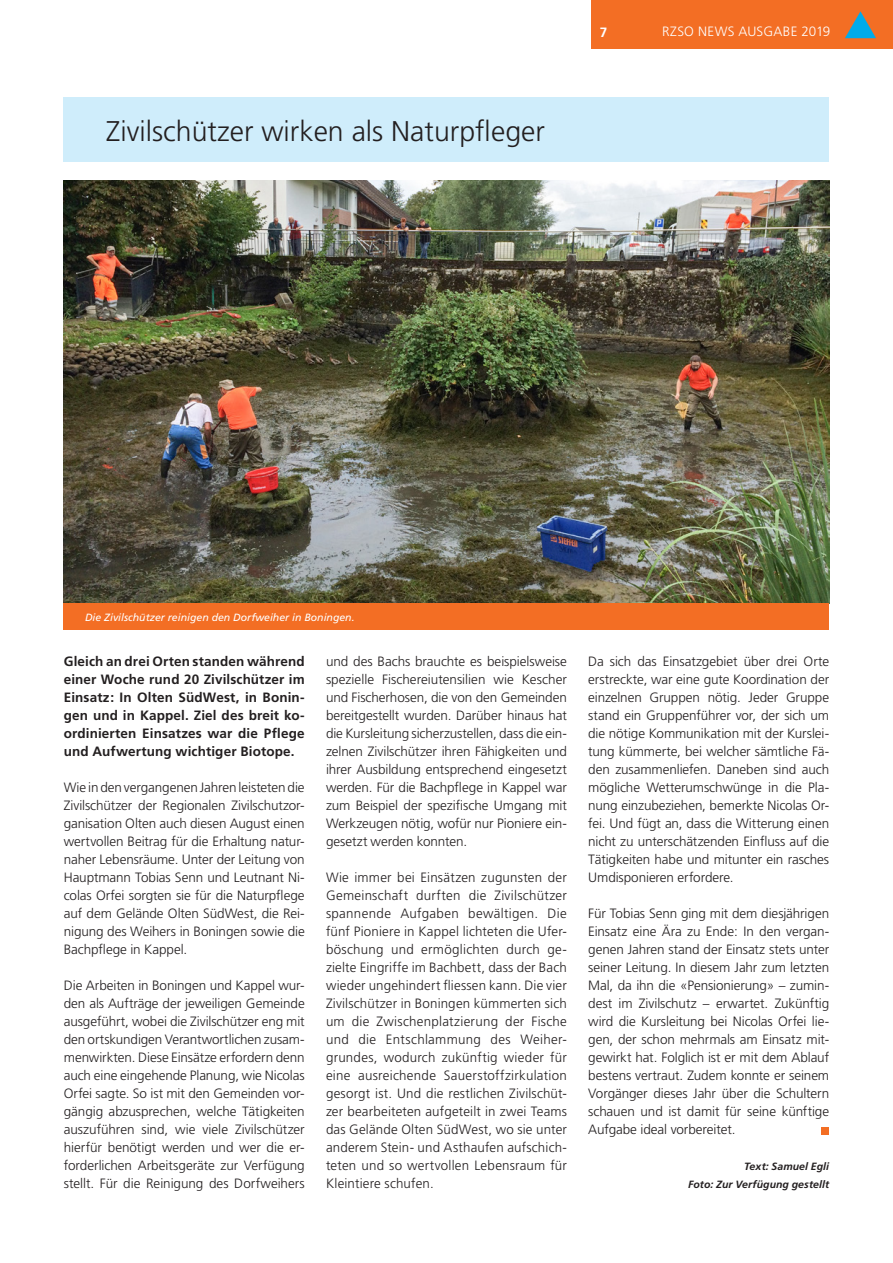
<style>
.page{position:relative;width:893px;height:1263px;background:#fff}
.page>*{position:absolute;margin:0;border:0;box-sizing:border-box;transform-origin:0 0}
.Titel{font:300 28.5px "Frutiger";color:#231f20}
.Grundtext{font:300 13.5px/18px "Frutiger";letter-spacing:-.005em;color:#231f20;text-align:justify}
.Lead{font:700 13.5px/18px "Frutiger";letter-spacing:.01em;color:#231f20;text-align:justify}
.t1{font:300 13.5px "Frutiger";letter-spacing:.02em;color:#fff}
.t2{font:700 13.5px "Frutiger";color:#fff}
.Bildlegende{font:italic 10.5px "Frutiger";color:#fff}
.Autor{font:italic 700 10.5px/18px "Frutiger LT Pro";letter-spacing:.01em;color:#231f20;text-align:right}
</style>
<div class="page">
<div style="left:591px;top:0;width:302px;height:49px;background:#f36e24"></div>
<svg style="left:845px;top:11px;width:31px;height:27px"></svg>
<div style="left:64px;top:98px;width:765px;height:64px;background:#cfedfb"></div>
<div style="left:822px;top:1127px;width:7px;height:7px;background:#f36e24"></div>
<img style="left:64px;top:180px;width:765px;height:423px">
<div style="left:64px;top:603px;width:765px;height:27px;background:#f36e24"></div>
<p class="Titel" style="left:106px;top:115px;width:440px">Zivilschützer wirken als Naturpfleger</p>
<p class="t2" style="left:600px;top:24px;width:9px">7</p>
<p class="t1" style="left:662px;top:24px;width:170px">RZSO NEWS AUSGABE 2019</p>
<p class="Bildlegende" style="left:85px;top:611px;width:271px">Die Zivilschützer reinigen den Dorfweiher in Boningen.</p>
<p class="Lead" style="left:64px;top:653px;width:242px">Gleich an drei Orten standen während einer Woche rund 20 Zivilschützer im Einsatz: In Olten SüdWest, in Bonin&shy;gen und in Kappel. Ziel des breit ko&shy;ordinierten Einsatzes war die Pflege und Aufwertung wichtiger Biotope.</p>
<p class="Grundtext" style="left:64px;top:779px;width:242px">Wie in den vergangenen Jahren leisteten die Zivilschützer der Regionalen Zivilschutzor&shy;ganisation Olten auch diesen August einen wertvollen Beitrag für die Erhaltung natur&shy;naher Lebensräume. Unter der Leitung von Hauptmann Tobias Senn und Leutnant Ni&shy;colas Orfei sorgten sie für die Naturpflege auf dem Gelände Olten SüdWest, die Rei&shy;nigung des Weihers in Boningen sowie die Bachpflege in Kappel.</p>
<p class="Grundtext" style="left:64px;top:977px;width:242px">Die Arbeiten in Boningen und Kappel wur&shy;den als Aufträge der jeweiligen Gemeinde ausgeführt, wobei die Zivilschützer eng mit den ortskundigen Verantwortlichen zusam&shy;menwirkten. Diese Einsätze erfordern denn auch eine eingehende Planung, wie Nicolas Orfei sagte. So ist mit den Gemeinden vor&shy;gängig abzusprechen, welche Tätigkeiten auszuführen sind, wie viele Zivilschützer hierfür benötigt werden und wer die er&shy;forderlichen Arbeitsgeräte zur Verfügung stellt. Für die Reinigung des Dorfweihers</p>
<p class="Grundtext" style="left:326px;top:653px;width:242px">und des Bachs brauchte es beispielsweise spezielle Fischereiutensilien wie Kescher und Fischerhosen, die von den Gemeinden bereitgestellt wurden. Darüber hinaus hat die Kursleitung sicherzustellen, dass die ein&shy;zelnen Zivilschützer ihren Fähigkeiten und ihrer Ausbildung entsprechend eingesetzt werden. Für die Bachpflege in Kappel war zum Beispiel der spezifische Umgang mit Werkzeugen nötig, wofür nur Pioniere ein&shy;gesetzt werden konnten.</p>
<p class="Grundtext" style="left:326px;top:869px;width:242px">Wie immer bei Einsätzen zugunsten der Gemeinschaft durften die Zivilschützer spannende Aufgaben bewältigen. Die fünf Pioniere in Kappel lichteten die Ufer&shy;böschung und ermöglichten durch ge&shy;zielte Eingriffe im Bachbett, dass der Bach wieder ungehindert fliessen kann. Die vier Zivilschützer in Boningen kümmerten sich um die Zwischenplatzierung der Fische und die Entschlammung des Weiher&shy;grundes, wodurch zukünftig wieder für eine ausreichende Sauerstoffzirkulation gesorgt ist. Und die restlichen Zivilschüt&shy;zer bearbeiteten aufgeteilt in zwei Teams das Gelände Olten SüdWest, wo sie unter anderem Stein- und Asthaufen aufschich&shy;teten und so wertvollen Lebensraum für Kleintiere schufen.</p>
<p class="Grundtext" style="left:588px;top:653px;width:242px">Da sich das Einsatzgebiet über drei Orte erstreckte, war eine gute Koordination der einzelnen Gruppen nötig. Jeder Gruppe stand ein Gruppenführer vor, der sich um die nötige Kommunikation mit der Kurslei&shy;tung kümmerte, bei welcher sämtliche Fä&shy;den zusammenliefen. Daneben sind auch mögliche Wetterumschwünge in die Pla&shy;nung einzubeziehen, bemerkte Nicolas Or&shy;fei. Und fügt an, dass die Witterung einen nicht zu unterschätzenden Einfluss auf die Tätigkeiten habe und mitunter ein rasches Umdisponieren erfordere.</p>
<p class="Grundtext" style="left:588px;top:905px;width:242px">Für Tobias Senn ging mit dem diesjährigen Einsatz eine Ära zu Ende: In den vergan&shy;genen Jahren stand der Einsatz stets unter seiner Leitung. In diesem Jahr zum letzten Mal, da ihn die «Pensionierung» – zumin&shy;dest im Zivilschutz – erwartet. Zukünftig wird die Kursleitung bei Nicolas Orfei lie&shy;gen, der schon mehrmals am Einsatz mit&shy;gewirkt hat. Folglich ist er mit dem Ablauf bestens vertraut. Zudem konnte er seinem Vorgänger dieses Jahr über die Schultern schauen und ist damit für seine künftige Aufgabe ideal vorbereitet.</p>
<p class="Autor" style="left:688px;top:1158px;width:142px">Text: Samuel Egli<br>Foto: Zur Verfügung gestellt</p>
</div>
